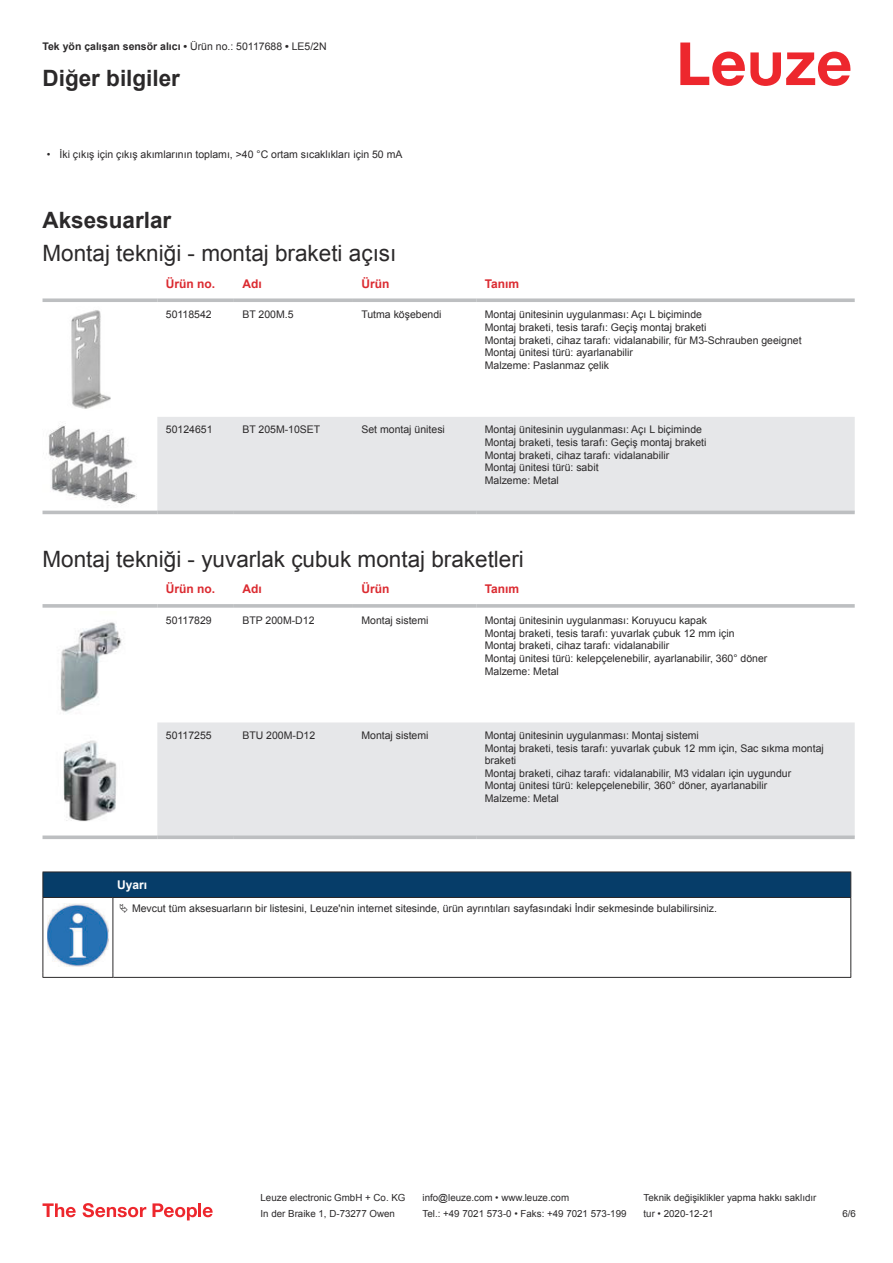
<style>
.page{position:relative;width:893px;height:1263px;background:#fff}
.page>*{position:absolute;margin:0;border:0;box-sizing:border-box;transform-origin:0 0}
.t1{font:22.5px "Arial";color:#2b292a}
.t2{font:700 22.5px "Arial";color:#2b292a}
.t3{font:700 12px "Arial";color:#db2a30}
.t4{font:700 12px "Arial";color:#fff}
.t5{font:10.5px/12.6px "Arial";color:#2b292a}
.t6{font:700 10.5px "Arial";color:#2b292a}
.t7{font:9.75px "Arial";color:#2b292a}
.s1{font-weight:400}
</style>
<div class="page">
<svg style="left:680px;top:43px;width:170px;height:43px"></svg>
<svg style="left:43px;top:510px;width:811px;height:5px"></svg>
<div style="left:157px;top:417px;width:698px;height:94px;background:#e6e7e9"></div>
<svg style="left:43px;top:298px;width:114px;height:4px"></svg>
<svg style="left:157px;top:298px;width:77px;height:4px"></svg>
<svg style="left:234px;top:298px;width:119px;height:4px"></svg>
<svg style="left:353px;top:298px;width:123px;height:4px"></svg>
<svg style="left:476px;top:298px;width:379px;height:4px;background:#c4c6c8"></svg>
<hr style="left:43px;top:511px;width:114px;height:3px;background:#bdbfc1">
<hr style="left:157px;top:511px;width:77px;height:3px;background:#bdbfc1">
<hr style="left:234px;top:511px;width:119px;height:3px;background:#bdbfc1">
<hr style="left:353px;top:511px;width:123px;height:3px;background:#bdbfc1">
<hr style="left:476px;top:511px;width:379px;height:3px;background:#bdbfc1">
<img style="left:71px;top:310px;width:40px;height:99px">
<img style="left:48px;top:423px;width:89px;height:81px">
<div style="left:157px;top:722px;width:698px;height:113px;background:#e6e7e9"></div>
<svg style="left:43px;top:604px;width:114px;height:4px"></svg>
<svg style="left:157px;top:604px;width:77px;height:4px"></svg>
<svg style="left:234px;top:604px;width:119px;height:4px"></svg>
<svg style="left:353px;top:604px;width:123px;height:4px"></svg>
<svg style="left:476px;top:604px;width:379px;height:4px;background:#c3c5c7"></svg>
<svg style="left:43px;top:835px;width:114px;height:4px"></svg>
<svg style="left:157px;top:835px;width:77px;height:4px"></svg>
<svg style="left:234px;top:835px;width:119px;height:4px"></svg>
<svg style="left:353px;top:835px;width:123px;height:4px"></svg>
<svg style="left:476px;top:835px;width:379px;height:4px;background:#c2c4c6"></svg>
<img style="left:60px;top:622px;width:62px;height:90px">
<img style="left:63px;top:740px;width:54px;height:82px">
<svg style="left:44px;top:898px;width:806px;height:79px"></svg>
<hr style="left:43px;top:871px;width:70px;height:1px;background:#2b292a">
<hr style="left:43px;top:897px;width:70px;height:1px;background:#2b292a">
<hr style="left:113px;top:871px;width:738px;height:1px;background:#2b292a">
<div style="left:43px;top:872px;width:808px;height:25px;background:#063d69"></div>
<hr style="left:113px;top:897px;width:738px;height:1px;background:#2b292a">
<hr style="left:43px;top:898px;width:1px;height:75px;background:#2b292a">
<hr style="left:113px;top:898px;width:1px;height:75px;background:#2b292a">
<hr style="left:850px;top:898px;width:1px;height:75px;background:#2b292a">
<hr style="left:43px;top:977px;width:70px;height:1px;background:#2b292a">
<hr style="left:113px;top:977px;width:738px;height:1px;background:#2b292a">
<img style="left:47px;top:904px;width:61px;height:63px">
<div style="left:115px;top:898px;width:734px;height:21px;background:#fff"></div>
<svg style="left:43px;top:1203px;width:33px;height:14px"></svg>
<svg style="left:83px;top:1203px;width:63px;height:14px"></svg>
<svg style="left:153px;top:1203px;width:44px;height:17px"></svg>
<hr style="left:198px;top:1203px;width:3px;height:14px;background:#ed272d">
<svg style="left:203px;top:1207px;width:10px;height:10px"></svg>
<p class="t6" style="left:43px;top:39px;width:286px">Tek yön çalışan sensör alıcı • <span class="s1">Ürün no.: 50117688</span> • <span class="s1">LE5/2N</span></p>
<h1 class="t2" style="left:43px;top:63px;width:139px">Diğer bilgiler</h1>
<p class="t5" style="left:47px;top:148px;width:357px">• İki çıkış için çıkış akımlarının toplamı, &gt;40 °C ortam sıcaklıkları için 50 mA</p>
<h1 class="t2" style="left:43px;top:211px;width:130px">Aksesuarlar</h1>
<h1 class="t1" style="left:43px;top:238px;width:355px">Montaj tekniği - montaj braketi açısı</h1>
<p class="t3" style="left:166px;top:275px;width:51px">Ürün no.</p>
<p class="t3" style="left:242px;top:275px;width:21px">Adı</p>
<p class="t3" style="left:361px;top:279px;width:29px">Ürün</p>
<p class="t3" style="left:485px;top:275px;width:36px">Tanım</p>
<p class="t5" style="left:166px;top:308px;width:47px">50118542</p>
<p class="t5" style="left:242px;top:309px;width:53px">BT 200M.5</p>
<p class="t5" style="left:361px;top:308px;width:82px">Tutma köşebendi</p>
<p class="t5" style="left:485px;top:308px;width:318px">Montaj ünitesinin uygulanması: Açı L biçiminde<br>Montaj braketi, tesis tarafı: Geçiş montaj braketi<br>Montaj braketi, cihaz tarafı: vidalanabilir, für M3-Schrauben geeignet Montaj ünitesi türü: ayarlanabilir<br>Malzeme: Paslanmaz çelik</p>
<p class="t5" style="left:166px;top:423px;width:48px">50124651</p>
<p class="t5" style="left:242px;top:424px;width:80px">BT 205M-10SET</p>
<p class="t5" style="left:361px;top:423px;width:85px">Set montaj ünitesi</p>
<p class="t5" style="left:485px;top:423px;width:223px">Montaj ünitesinin uygulanması: Açı L biçiminde Montaj braketi, tesis tarafı: Geçiş montaj braketi Montaj braketi, cihaz tarafı: vidalanabilir<br>Montaj ünitesi türü: sabit<br>Malzeme: Metal</p>
<h1 class="t1" style="left:43px;top:544px;width:483px">Montaj tekniği - yuvarlak çubuk montaj braketleri</h1>
<p class="t3" style="left:166px;top:581px;width:51px">Ürün no.</p>
<p class="t3" style="left:242px;top:581px;width:21px">Adı</p>
<p class="t3" style="left:361px;top:584px;width:29px">Ürün</p>
<p class="t3" style="left:485px;top:581px;width:36px">Tanım</p>
<p class="t5" style="left:166px;top:614px;width:47px">50117829</p>
<p class="t5" style="left:242px;top:614px;width:74px">BTP 200M-D12</p>
<p class="t5" style="left:361px;top:614px;width:69px">Montaj sistemi</p>
<p class="t5" style="left:485px;top:614px;width:284px">Montaj ünitesinin uygulanması: Koruyucu kapak<br>Montaj braketi, tesis tarafı: yuvarlak çubuk 12 mm için Montaj braketi, cihaz tarafı: vidalanabilir<br>Montaj ünitesi türü: kelepçelenebilir, ayarlanabilir, 360° döner Malzeme: Metal</p>
<p class="t5" style="left:166px;top:730px;width:47px">50117255</p>
<p class="t5" style="left:242px;top:730px;width:74px">BTU 200M-D12</p>
<p class="t5" style="left:361px;top:729px;width:69px">Montaj sistemi</p>
<p class="t5" style="left:485px;top:729px;width:341px">Montaj ünitesinin uygulanması: Montaj sistemi<br>Montaj braketi, tesis tarafı: yuvarlak çubuk 12 mm için, Sac sıkma montaj braketi<br>Montaj braketi, cihaz tarafı: vidalanabilir, M3 vidaları için uygundur Montaj ünitesi türü: kelepçelenebilir, 360° döner, ayarlanabilir<br>Malzeme: Metal</p>
<p class="t4" style="left:117px;top:876px;width:32px">Uyarı</p>
<p class="t5" style="left:132px;top:902px;width:586px">Mevcut tüm aksesuarların bir listesini, Leuze'nin internet sitesinde, ürün ayrıntıları sayfasındaki İndir sekmesinde bulabilirsiniz.</p>
<p class="t7" style="left:261px;top:1191px;width:146px">Leuze electronic GmbH + Co. KG</p>
<p class="t7" style="left:423px;top:1191px;width:148px">info@leuze.com • www.leuze.com</p>
<p class="t7" style="left:644px;top:1191px;width:174px">Teknik değişiklikler yapma hakkı saklıdır</p>
<p class="t7" style="left:261px;top:1207px;width:136px">In der Braike 1, D-73277 Owen</p>
<p class="t7" style="left:423px;top:1207px;width:205px">Tel.: +49 7021 573-0 • Faks: +49 7021 573-199</p>
<p class="t7" style="left:644px;top:1207px;width:72px">tur • 2020-12-21</p>
<p class="t7" style="left:842px;top:1210px;width:15px">6 /6</p>
</div>
